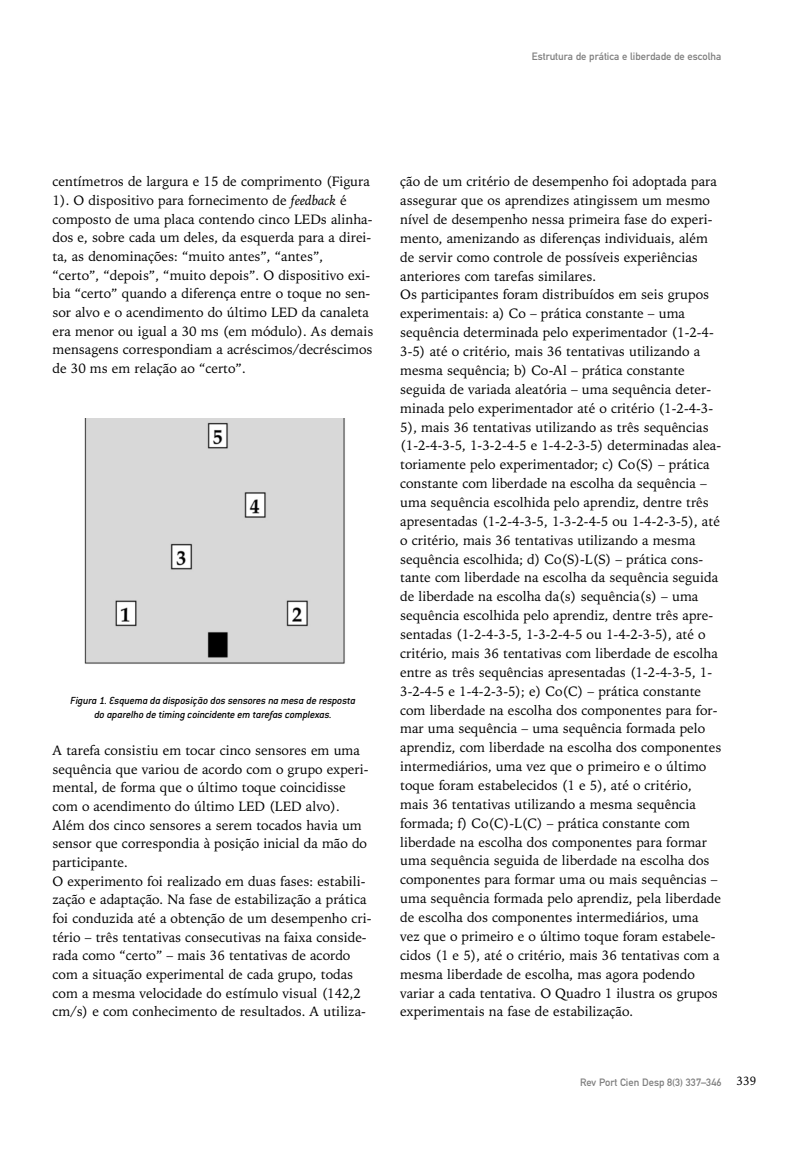
<style>
.page{position:relative;width:808px;height:1149px;background:#fff}
.page>*{position:absolute;margin:0;border:0;box-sizing:border-box;transform-origin:0 0}
.t1{font:13.5px/18.9px "Iowan Old Style BT";color:#000}
.t2{font:12px "Iowan Old Style BT";color:#000}
.t3{font:italic 500 11.25px/13.6px "Conduit ITC";letter-spacing:-.01em;color:#000;text-align:center}
.t4{font:10.5px "DIN Mittelschrift";color:#808080}
.s1{font-style:italic}
</style>
<div class="page">
<img style="left:85px;top:418px;width:260px;height:246px">
<p class="t4" style="left:532px;top:53px;width:191px">Estrutura de prática e liberdade de escolha</p>
<p class="t1" style="left:53px;top:173px;width:322px">centímetros de largura e 15 de comprimento (Figura 1). O dispositivo para fornecimento de <span class="s1">feedback</span> é composto de uma placa contendo cinco LEDs alinha&shy;dos e, sobre cada um deles, da esquerda para a direi&shy;ta, as denominações: “muito antes”, “antes”, “certo”, “depois”, “muito depois”. O dispositivo exi&shy;bia “certo” quando a diferença entre o toque no sen&shy;sor alvo e o acendimento do último LED da canaleta era menor ou igual a 30 ms (em módulo). As demais mensagens correspondiam a acréscimos/decréscimos de 30 ms em relação ao “certo”.</p>
<p class="t3" style="left:71px;top:694px;width:287px">Figura 1. Esquema da disposição dos sensores na mesa de resposta do aparelho de timing coincidente em tarefas complexas.</p>
<p class="t1" style="left:53px;top:742px;width:320px">A tarefa consistiu em tocar cinco sensores em uma sequência que variou de acordo com o grupo experi&shy;mental, de forma que o último toque coincidisse com o acendimento do último LED (LED alvo).<br>Além dos cinco sensores a serem tocados havia um sensor que correspondia à posição inicial da mão do participante.<br>O experimento foi realizado em duas fases: estabili&shy;zação e adaptação. Na fase de estabilização a prática foi conduzida até a obtenção de um desempenho cri&shy;tério – três tentativas consecutivas na faixa conside&shy;rada como “certo” – mais 36 tentativas de acordo com a situação experimental de cada grupo, todas com a mesma velocidade do estímulo visual (142,2 cm/s) e com conhecimento de resultados. A utiliza-</p>
<p class="t1" style="left:400px;top:173px;width:323px">ção de um critério de desempenho foi adoptada para assegurar que os aprendizes atingissem um mesmo nível de desempenho nessa primeira fase do experi&shy;mento, amenizando as diferenças individuais, além de servir como controle de possíveis experiências anteriores com tarefas similares.<br>Os participantes foram distribuídos em seis grupos experimentais: a) Co – prática constante – uma sequência determinada pelo experimentador (1-2-4- 3-5) até o critério, mais 36 tentativas utilizando a mesma sequência; b) Co-Al – prática constante seguida de variada aleatória – uma sequência deter&shy;minada pelo experimentador até o critério (1-2-4-3- 5), mais 36 tentativas utilizando as três sequências (1-2-4-3-5, 1-3-2-4-5 e 1-4-2-3-5) determinadas alea&shy;toriamente pelo experimentador; c) Co(S) – prática constante com liberdade na escolha da sequência – uma sequência escolhida pelo aprendiz, dentre três apresentadas (1-2-4-3-5, 1-3-2-4-5 ou 1-4-2-3-5), até o critério, mais 36 tentativas utilizando a mesma sequência escolhida; d) Co(S)-L(S) – prática cons&shy;tante com liberdade na escolha da sequência seguida de liberdade na escolha da(s) sequência(s) – uma sequência escolhida pelo aprendiz, dentre três apre&shy;sentadas (1-2-4-3-5, 1-3-2-4-5 ou 1-4-2-3-5), até o critério, mais 36 tentativas com liberdade de escolha entre as três sequências apresentadas (1-2-4-3-5, 1- 3-2-4-5 e 1-4-2-3-5); e) Co(C) – prática constante com liberdade na escolha dos componentes para for&shy;mar uma sequência – uma sequência formada pelo aprendiz, com liberdade na escolha dos componentes intermediários, uma vez que o primeiro e o último toque foram estabelecidos (1 e 5), até o critério, mais 36 tentativas utilizando a mesma sequência formada; f) Co(C)-L(C) – prática constante com liberdade na escolha dos componentes para formar uma sequência seguida de liberdade na escolha dos componentes para formar uma ou mais sequências – uma sequência formada pelo aprendiz, pela liberdade de escolha dos componentes intermediários, uma vez que o primeiro e o último toque foram estabele&shy;cidos (1 e 5), até o critério, mais 36 tentativas com a mesma liberdade de escolha, mas agora podendo variar a cada tentativa. O Quadro 1 ilustra os grupos experimentais na fase de estabilização.</p>
<p class="t4" style="left:580px;top:1077px;width:143px">Rev Port Cien Desp 8(3) 337–346</p>
<p class="t2" style="left:736px;top:1075px;width:22px">339</p>
</div>
